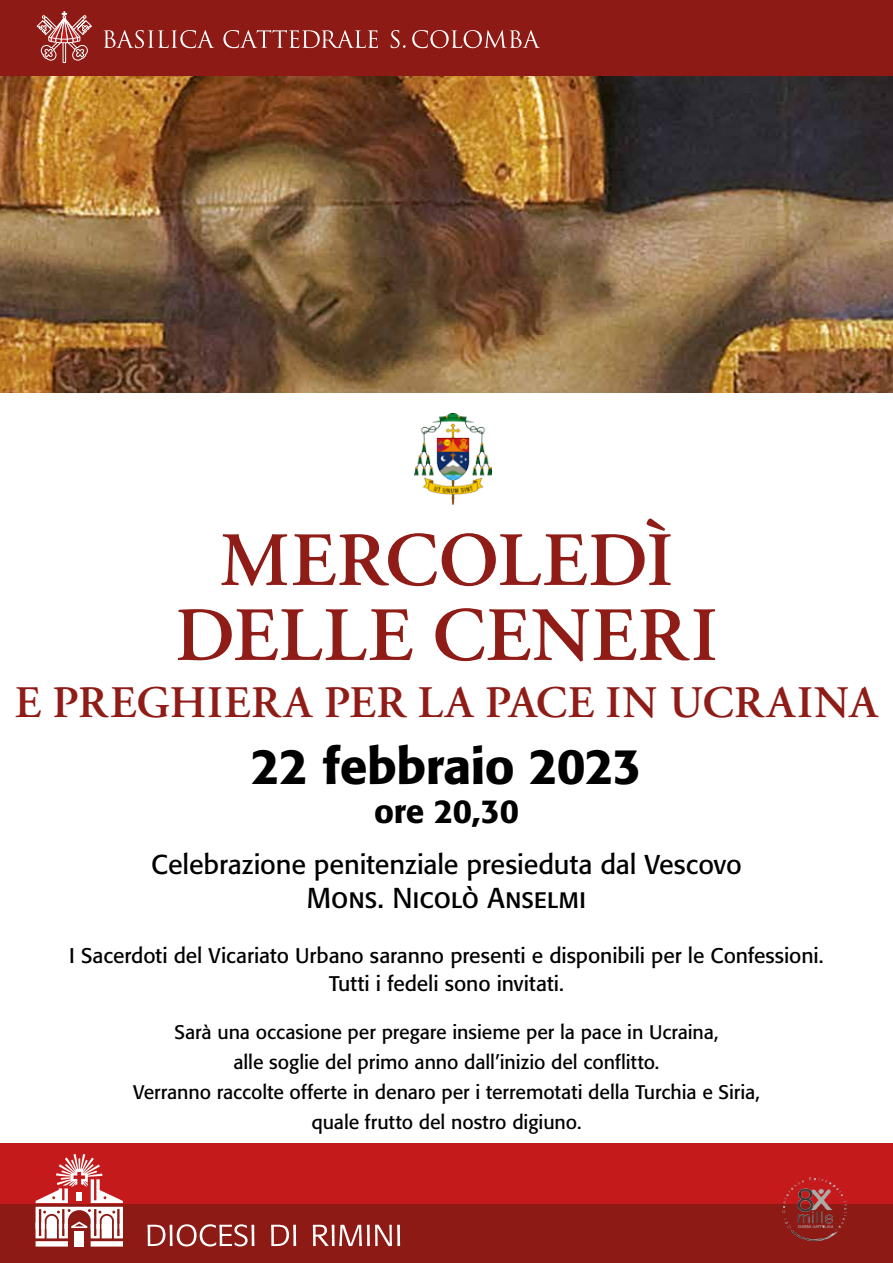
<style>
.page{position:relative;width:893px;height:1263px;background:#fff}
.page>*{position:absolute;margin:0;border:0;box-sizing:border-box;transform-origin:0 0}
.t1{font:600 76.5px/75px "Adobe Garamond Pro";letter-spacing:.015em;color:#8f1c17;text-align:center}
.t2{font:500 49.5px "Formata";letter-spacing:-.01em;color:#000}
.t3{font:600 45px "Adobe Garamond Pro";letter-spacing:.015em;color:#8f1c17}
.t4{font:500 33px "Formata";letter-spacing:-.01em;color:#000}
.t5{font:28.5px "Formata Regular SC";color:#000}
.t6{font:27px "Formata";letter-spacing:-.005em;color:#000}
.t7{font:21px/28.2px "Formata";letter-spacing:-.005em;color:#000;text-align:center}
.t8{font:19.5px/30px "Formata";letter-spacing:-.005em;color:#000;text-align:center}
</style>
<div class="page">
<img style="left:0;top:75px;width:893px;height:318px">
<img style="left:415px;top:413px;width:77px;height:91px">
<div style="left:0;top:1203px;width:893px;height:60px;background:#8d1a14"></div>
<div style="left:0;top:1143px;width:893px;height:60px;background:#c51a1b"></div>
<svg style="left:147px;top:1224px;width:107px;height:22px"></svg>
<svg style="left:271px;top:1225px;width:25px;height:21px"></svg>
<svg style="left:313px;top:1225px;width:87px;height:21px"></svg>
<div style="left:0;top:0;width:893px;height:75px;background:#8d1a14"></div>
<svg style="left:104px;top:30px;width:110px;height:18px"></svg>
<svg style="left:223px;top:30px;width:155px;height:18px"></svg>
<svg style="left:391px;top:30px;width:15px;height:18px"></svg>
<svg style="left:412px;top:30px;width:128px;height:18px"></svg>
<svg style="left:37px;top:11px;width:55px;height:52px"></svg>
<div style="left:75px;top:1231px;width:9px;height:16px;background:#fff"></div>
<svg style="left:36px;top:1154px;width:87px;height:92px"></svg>
<img style="left:782px;top:1177px;width:64px;height:63px">
<h1 class="t1" style="left:175px;top:524px;width:544px">MERCOLEDÌ<br>DELLE CENERI</h1>
<h3 class="t3" style="left:15px;top:677px;width:865px">E PREGHIERA PER LA PACE IN UCRAINA</h3>
<h2 class="t2" style="left:251px;top:736px;width:392px">22 febbraio 2023</h2>
<h3 class="t4" style="left:374px;top:791px;width:146px">ore 20,30</h3>
<h3 class="t6" style="left:151px;top:848px;width:592px">Celebrazione penitenziale presieduta dal Vescovo</h3>
<h3 class="t5" style="left:307px;top:880px;width:281px">Mons. Nicolò Anselmi</h3>
<p class="t7" style="left:69px;top:941px;width:756px">I Sacerdoti del Vicariato Urbano saranno presenti e disponibili per le Confessioni.<br>Tutti i fedeli sono invitati.</p>
<p class="t8" style="left:133px;top:1017px;width:628px">Sarà una occasione per pregare insieme per la pace in Ucraina,<br>alle soglie del primo anno dall’inizio del conflitto.<br>Verranno raccolte offerte in denaro per i terremotati della Turchia e Siria, quale frutto del nostro digiuno.</p>
</div>
